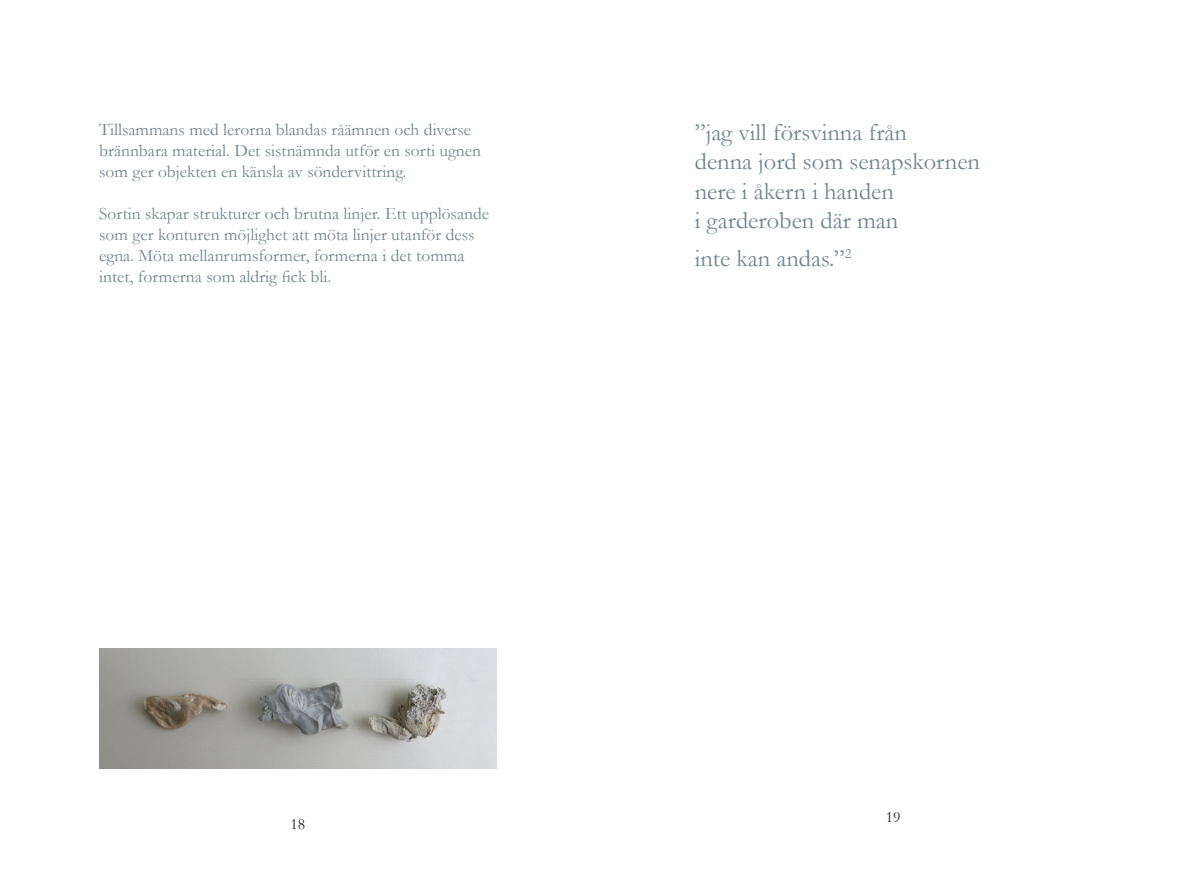
<style>
.page{position:relative;width:1191px;height:893px;background:#fff}
.page>*{position:absolute;margin:0;border:0;box-sizing:border-box;transform-origin:0 0}
.t1{font:24.5px "Garamond";color:#73848c}
.t2{font:17.5px/21px "Garamond";color:#73848c}
.t3{font:15.75px "Garamond";color:#231f20}
</style>
<div class="page">
<img style="left:99px;top:649px;width:397px;height:120px">
<p class="t2" style="left:99px;top:119px;width:383px">Tillsammans med lerorna blandas råämnen och diverse brännbara material. Det sistnämnda utför en sorti ugnen som ger objekten en känsla av söndervittring.</p>
<p class="t2" style="left:99px;top:203px;width:391px">Sortin skapar strukturer och brutna linjer. Ett upplösande som ger konturen möjlighet att möta linjer utanför dess egna. Möta mellanrumsformer, formerna i det tomma intet, formerna som aldrig fick bli.</p>
<p class="t1" style="left:694px;top:116px;width:214px">”jag vill försvinna från</p>
<p class="t1" style="left:694px;top:145px;width:287px">denna jord som senapskornen</p>
<p class="t1" style="left:694px;top:175px;width:201px">nere i åkern i handen</p>
<p class="t1" style="left:694px;top:204px;width:205px">i garderoben där man</p>
<p class="t1" style="left:694px;top:242px;width:158px">inte kan andas.”<sup>2</sup></p>
<p class="t3" style="left:290px;top:813px;width:16px">18</p>
<p class="t3" style="left:886px;top:806px;width:16px">19</p>
</div>
